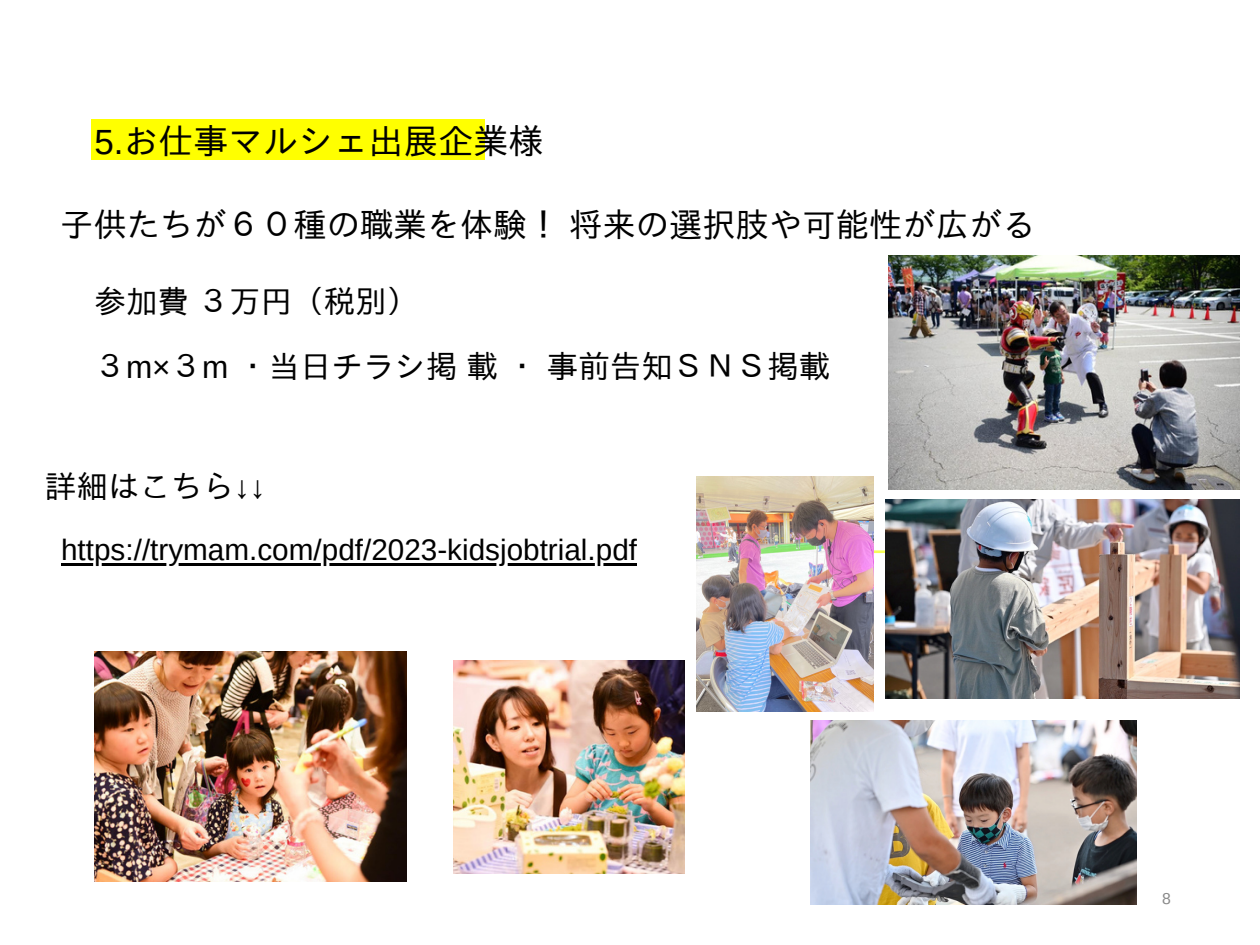
<style>
.page{position:relative;width:1260px;height:945px;background:#fff}
.page>*{position:absolute;margin:0;border:0;box-sizing:border-box;transform-origin:0 0}
.t1{font:35px "Takao Gothic";color:#000}
.t2{font:33.25px "Takao Gothic";color:#000}
.t3{font:31.5px/65.6px "Takao Gothic";color:#000}
.t4{font:29.75px "Arimo";color:#000}
.t5{font:15.75px "Arimo";color:#898989}
.s1{font-family:"Arimo"}
</style>
<div class="page">
<div style="left:91px;top:120px;width:24px;height:40px;background:#ff0"></div>
<div style="left:115px;top:120px;width:370px;height:40px;background:#ff0"></div>
<img style="left:453px;top:660px;width:231px;height:213px">
<img style="left:94px;top:652px;width:313px;height:229px">
<hr style="left:825px;top:550px;width:349px;height:3px;background:#f6fc58">
<img style="left:810px;top:721px;width:327px;height:184px">
<img style="left:885px;top:499px;width:355px;height:200px">
<img style="left:696px;top:476px;width:178px;height:235px">
<img style="left:888px;top:256px;width:352px;height:233px">
<hr style="left:61px;top:563px;width:576px;height:3px;background:#000">
<p class="t1" style="left:94px;top:123px;width:451px"><span class="s1">5.</span>お仕事マルシェ出展企業様</p>
<p class="t2" style="left:60px;top:208px;width:977px">子供たちが６０種の職業を体験！将来の選択肢や可能性が広がる</p>
<p class="t3" style="left:94px;top:268px;width:737px">参加費３万円（税別）<br>３<span class="s1">m×</span>３<span class="s1">m</span> ・当日チラシ掲載・事前告知ＳＮＳ掲載</p>
<p class="t3" style="left:45px;top:453px;width:222px">詳細はこちら<span class="s1">↓↓</span></p>
<p class="t4" style="left:61px;top:533px;width:577px">https://trymam.com/pdf/2023-kidsjobtrial.pdf</p>
<p class="t5" style="left:1162px;top:890px;width:10px">8</p>
</div>
